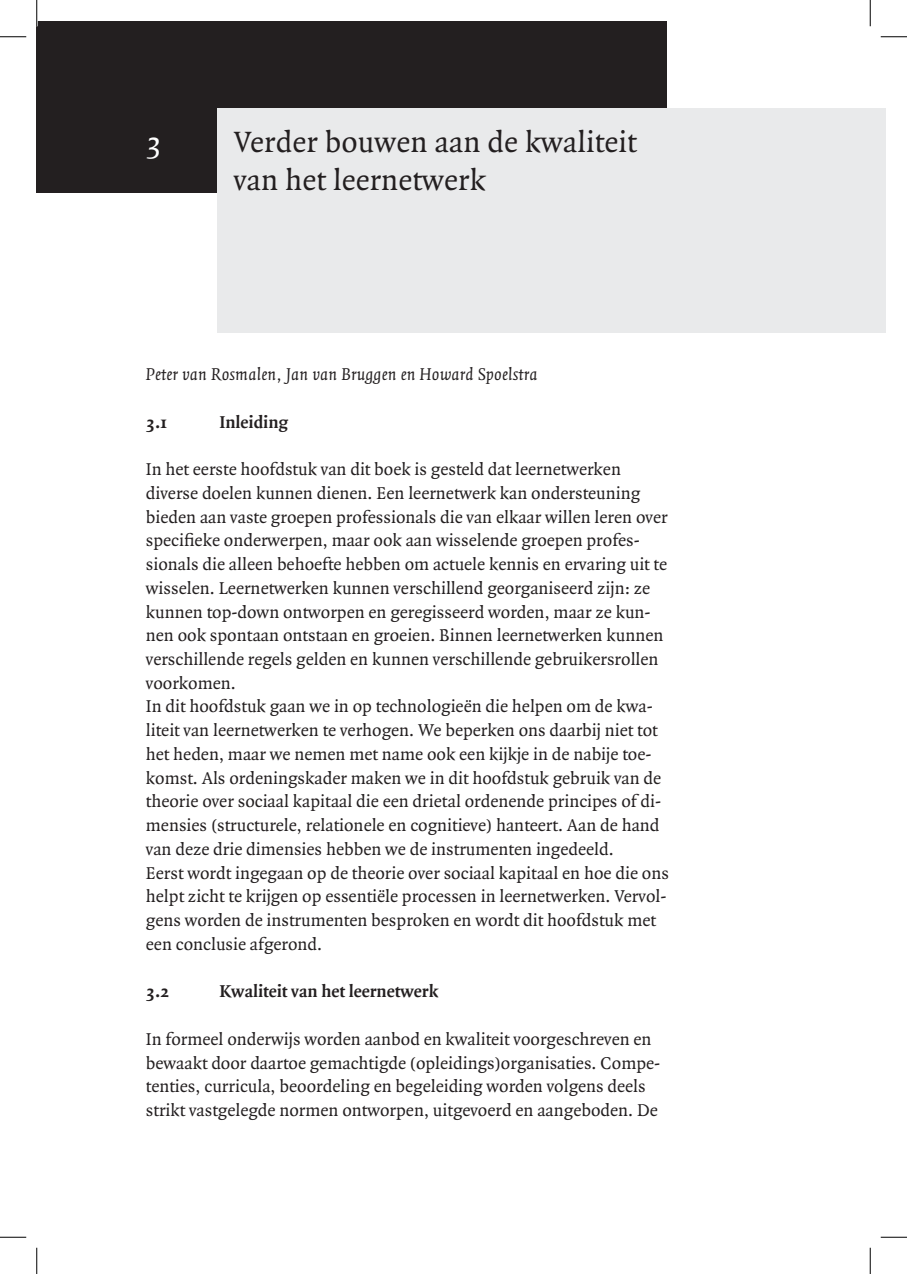
<style>
.page{position:relative;width:907px;height:1274px;background:#fff}
.page>*{position:absolute;margin:0;border:0;box-sizing:border-box;transform-origin:0 0}
.t1{font:31.5px/37.8px "Quadraat";letter-spacing:.005em;color:#231f20}
.t2{font:31.5px "Quadraat";color:#fff}
.t3{font:18.38px/23.8px "Quadraat";color:#231f20}
.t4{font:italic 18.38px "Quadraat";letter-spacing:.01em;color:#231f20}
.t5{font:700 18.38px "Quadraat";color:#231f20}
</style>
<div class="page">
<div style="left:37px;top:21px;width:630px;height:172px;background:#231f20"></div>
<div style="left:218px;top:108px;width:668px;height:225px;background:#e9eaeb"></div>
<hr style="left:36px;top:0;width:2px;height:26px;background:#fff">
<svg style="left:0;top:36px;width:26px;height:1px"></svg>
<svg style="left:881px;top:36px;width:26px;height:1px"></svg>
<svg style="left:0;top:1237px;width:26px;height:1px"></svg>
<svg style="left:881px;top:1237px;width:26px;height:1px"></svg>
<svg style="left:36px;top:0;width:1px;height:26px"></svg>
<svg style="left:36px;top:1248px;width:1px;height:26px"></svg>
<svg style="left:870px;top:0;width:1px;height:26px"></svg>
<svg style="left:870px;top:1248px;width:1px;height:26px"></svg>
<h1 class="t2" style="left:146px;top:129px;width:17px">3</h1>
<h1 class="t1" style="left:234px;top:125px;width:404px">Verder bouwen aan de kwaliteit van het leernetwerk</h1>
<p class="t4" style="left:146px;top:367px;width:393px">Peter van Rosmalen, Jan van Bruggen en Howard Spoelstra</p>
<p class="t5" style="left:146px;top:414px;width:23px">3.1</p>
<p class="t5" style="left:219px;top:414px;width:70px">Inleiding</p>
<p class="t3" style="left:146px;top:458px;width:525px">In het eerste hoofdstuk van dit boek is gesteld dat leernetwerken diverse doelen kunnen dienen. Een leernetwerk kan ondersteuning bieden aan vaste groepen professionals die van elkaar willen leren over specifieke onderwerpen, maar ook aan wisselende groepen profes&shy;sionals die alleen behoefte hebben om actuele kennis en ervaring uit te wisselen. Leernetwerken kunnen verschillend georganiseerd zijn: ze kunnen top-down ontworpen en geregisseerd worden, maar ze kun&shy;nen ook spontaan ontstaan en groeien. Binnen leernetwerken kunnen verschillende regels gelden en kunnen verschillende gebruikersrollen voorkomen.<br>In dit hoofdstuk gaan we in op technologieën die helpen om de kwa&shy;liteit van leernetwerken te verhogen. We beperken ons daarbij niet tot het heden, maar we nemen met name ook een kijkje in de nabije toe&shy;komst. Als ordeningskader maken we in dit hoofdstuk gebruik van de theorie over sociaal kapitaal die een drietal ordenende principes of di&shy;mensies (structurele, relationele en cognitieve) hanteert. Aan de hand van deze drie dimensies hebben we de instrumenten ingedeeld.<br>Eerst wordt ingegaan op de theorie over sociaal kapitaal en hoe die ons helpt zicht te krijgen op essentiële processen in leernetwerken. Vervol&shy;gens worden de instrumenten besproken en wordt dit hoofdstuk met een conclusie afgerond.</p>
<p class="t5" style="left:146px;top:984px;width:25px">3.2</p>
<p class="t5" style="left:219px;top:984px;width:221px">Kwaliteit van het leernetwerk</p>
<p class="t3" style="left:146px;top:1028px;width:516px">In formeel onderwijs worden aanbod en kwaliteit voorgeschreven en bewaakt door daartoe gemachtigde (opleidings)organisaties. Compe&shy;tenties, curricula, beoordeling en begeleiding worden volgens deels strikt vastgelegde normen ontworpen, uitgevoerd en aangeboden. De</p>
</div>
